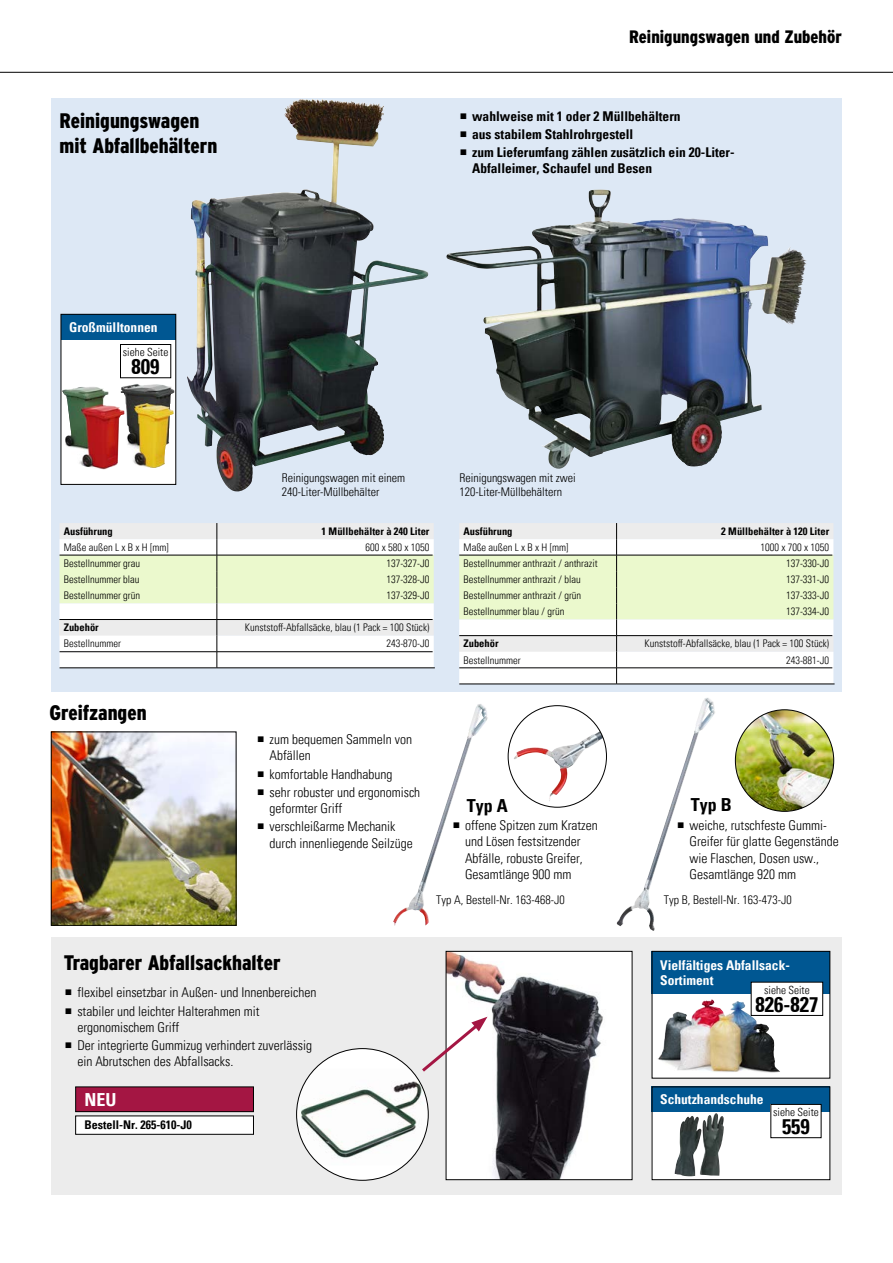
<style>
.page{position:relative;width:893px;height:1263px;background:#fff}
.page>*{position:absolute;margin:0;border:0;box-sizing:border-box;transform-origin:0 0}
.t1{font:900 21px/25.2px "Interstate CE Condensed";color:#000}
.t2{font:700 condensed 21px "Univers LT Pro";color:#000}
.t3{font:900 18px "Interstate CE Condensed";color:#000}
.t4{font:700 condensed 18px "Univers LT Pro";color:#000}
.t5{font:700 condensed 18px "Univers LT Pro";color:#fff}
.t6{font:300 condensed 13.5px/16.2px "Univers LT Pro";color:#000}
.t7{font:700 condensed 13.5px/18.3px "Univers LT Pro";color:#000}
.t8{font:700 condensed 13.5px/15px "Univers LT Pro";color:#fff}
.t9{font:300 condensed 12px/13.5px "Univers LT Pro";color:#000}
.t10{font:700 condensed 12px "Univers LT Pro";color:#000}
.t11{font:300 condensed 11.25px "Univers LT Pro";color:#000}
.t12{font:300 condensed 10.5px/16px "Univers LT Pro";color:#000;text-align:justify}
.t13{font:700 condensed 10.5px "Univers LT Pro";color:#000}
</style>
<div class="page">
<div style="left:51px;top:938px;width:790px;height:257px;background:#ececec"></div>
<svg style="left:51px;top:99px;width:791px;height:593px;background:#b6c0cc"></svg>
<hr style="left:0;top:72px;width:893px;height:1px;background:#000">
<img style="left:188px;top:98px;width:145px;height:283px">
<img style="left:446px;top:190px;width:149px;height:125px">
<img style="left:393px;top:704px;width:95px;height:222px">
<img style="left:617px;top:698px;width:98px;height:233px">
<img style="left:514px;top:731px;width:89px;height:70px">
<img style="left:735px;top:710px;width:99px;height:101px">
<img style="left:448px;top:953px;width:182px;height:225px">
<div style="left:446px;top:951px;width:186px;height:229px;border:1px solid #000"></div>
<div style="left:297px;top:1048px;width:131px;height:132px;background:#fff;border-radius:50%"></div>
<img style="left:297px;top:1069px;width:131px;height:96px">
<div style="left:76px;top:1087px;width:177px;height:25px;background:#a41643"></div>
<div style="left:75px;top:1086px;width:179px;height:26px;border:1px solid #000"></div>
<div style="left:76px;top:1116px;width:177px;height:18px;background:#fff"></div>
<div style="left:75px;top:1115px;width:179px;height:20px;border:1px solid #000"></div>
<svg style="left:419px;top:1017px;width:68px;height:58px"></svg>
<div style="left:61px;top:314px;width:115px;height:170px;background:#fff"></div>
<img style="left:63px;top:384px;width:111px;height:85px">
<div style="left:120px;top:344px;width:51px;height:34px;border:1px solid #000"></div>
<div style="left:61px;top:314px;width:114px;height:25px;background:#005792"></div>
<div style="left:61px;top:314px;width:115px;height:171px;border:1px solid #000"></div>
<div style="left:652px;top:951px;width:177px;height:127px;background:#fff"></div>
<img style="left:658px;top:1000px;width:122px;height:73px">
<div style="left:652px;top:951px;width:178px;height:42px;background:#005792"></div>
<div style="left:652px;top:951px;width:178px;height:127px;border:1px solid #000"></div>
<div style="left:751px;top:982px;width:72px;height:33px;background:#fff"></div>
<div style="left:751px;top:982px;width:72px;height:34px;border:1px solid #000"></div>
<div style="left:652px;top:1086px;width:178px;height:94px;background:#fff"></div>
<div style="left:652px;top:1086px;width:178px;height:26px;background:#005792"></div>
<div style="left:771px;top:1104px;width:50px;height:34px;background:#fff"></div>
<div style="left:770px;top:1104px;width:51px;height:34px;border:1px solid #000"></div>
<img style="left:675px;top:1113px;width:49px;height:63px">
<div style="left:652px;top:1086px;width:178px;height:94px;border:1px solid #000"></div>
<hr style="left:60px;top:668px;width:157px;height:1px;background:#000">
<hr style="left:217px;top:668px;width:218px;height:1px;background:#000">
<svg style="left:60px;top:523px;width:374px;height:145px"></svg>
<hr style="left:459px;top:684px;width:158px;height:1px;background:#000">
<hr style="left:617px;top:684px;width:218px;height:1px;background:#000">
<svg style="left:459px;top:523px;width:374px;height:161px"></svg>
<img style="left:53px;top:733px;width:181px;height:191px">
<div style="left:51px;top:731px;width:185px;height:195px;border:1px solid #000"></div>
<svg style="left:461px;top:113px;width:5px;height:6px"></svg>
<svg style="left:461px;top:131px;width:5px;height:6px"></svg>
<svg style="left:461px;top:150px;width:5px;height:5px"></svg>
<svg style="left:678px;top:822px;width:6px;height:6px"></svg>
<svg style="left:454px;top:822px;width:5px;height:6px"></svg>
<h1 class="t1" style="left:60px;top:107px;width:159px">Reinigungswagen mit Abfallbehältern</h1>
<p class="t8" style="left:69px;top:319px;width:90px">Großmülltonnen</p>
<p class="t11" style="left:123px;top:345px;width:47px">siehe Seite</p>
<h1 class="t2" style="left:132px;top:354px;width:29px">809</h1>
<h2 class="t3" style="left:629px;top:24px;width:214px">Reinigungswagen und Zubehör</h2>
<p class="t7" style="left:472px;top:106px;width:264px">wahlweise mit 1 oder 2 Müllbehältern<br>aus stabilem Stahlrohrgestell<br>zum Lieferumfang zählen zusätzlich ein 20-Liter-</p>
<p class="t7" style="left:472px;top:159px;width:181px">Abfalleimer, Schaufel und Besen</p>
<p class="t9" style="left:282px;top:471px;width:125px">Reinigungswagen mit einem<br>240-Liter-Müllbehälter</p>
<p class="t9" style="left:459px;top:471px;width:118px">Reinigungswagen mit zwei<br>120-Liter-Müllbehältern</p>
<p class="t13" style="left:64px;top:525px;width:50px">Ausführung</p>
<p class="t13" style="left:322px;top:525px;width:109px">1 Müllbehälter à 240 Liter</p>
<p class="t12" style="left:64px;top:538px;width:106px">Maße außen L x B x H [mm]</p>
<p class="t12" style="left:365px;top:538px;width:66px">600 x 580 x 1050</p>
<p class="t12" style="left:64px;top:555px;width:78px">Bestellnummer grau</p>
<p class="t12" style="left:386px;top:555px;width:45px">137-327-J0</p>
<p class="t12" style="left:64px;top:571px;width:77px">Bestellnummer blau</p>
<p class="t12" style="left:386px;top:571px;width:45px">137-328-J0</p>
<p class="t12" style="left:64px;top:587px;width:78px">Bestellnummer grün</p>
<p class="t12" style="left:386px;top:587px;width:45px">137-329-J0</p>
<p class="t13" style="left:64px;top:621px;width:36px">Zubehör</p>
<p class="t12" style="left:245px;top:619px;width:186px">Kunststoff-Abfallsäcke, blau (1 Pack = 100 Stück)</p>
<p class="t12" style="left:64px;top:635px;width:59px">Bestellnummer</p>
<p class="t12" style="left:386px;top:635px;width:45px">243-870-J0</p>
<h1 class="t1" style="left:50px;top:699px;width:99px">Greifzangen</h1>
<p class="t6" style="left:270px;top:730px;width:144px">zum bequemen Sammeln von<br>Abfällen</p>
<p class="t6" style="left:270px;top:764px;width:152px;line-height:18.3px">komfortable Handhabung<br>sehr robuster und ergonomisch</p>
<p class="t6" style="left:270px;top:798px;width:127px;line-height:18.3px">geformter Griff verschleißarme Mechanik</p>
<p class="t6" style="left:270px;top:834px;width:145px">durch innenliegende Seilzüge</p>
<p class="t13" style="left:463px;top:525px;width:50px">Ausführung</p>
<p class="t13" style="left:721px;top:525px;width:109px">2 Müllbehälter à 120 Liter</p>
<p class="t12" style="left:463px;top:538px;width:106px">Maße außen L x B x H [mm]</p>
<p class="t12" style="left:786px;top:538px;width:45px;text-indent:-26px">1000 x 700 x 1050<br>137-330-J0<br>137-331-J0<br>137-333-J0<br>137-334-J0</p>
<p class="t12" style="left:463px;top:555px;width:136px;text-align:left">Bestellnummer anthrazit / anthrazit<br>Bestellnummer anthrazit / blau<br>Bestellnummer anthrazit / grün<br>Bestellnummer blau / grün</p>
<p class="t13" style="left:463px;top:637px;width:36px">Zubehör</p>
<p class="t12" style="left:644px;top:635px;width:186px">Kunststoff-Abfallsäcke, blau (1 Pack = 100 Stück)</p>
<p class="t12" style="left:463px;top:651px;width:59px">Bestellnummer</p>
<p class="t12" style="left:786px;top:651px;width:45px">243-881-J0</p>
<h2 class="t4" style="left:467px;top:795px;width:42px">Typ A</h2>
<h2 class="t4" style="left:691px;top:793px;width:42px">Typ B</h2>
<p class="t6" style="left:465px;top:816px;width:134px">offene Spitzen zum Kratzen und Lösen festsitzender<br>Abfälle, robuste Greifer,<br>Gesamtlänge 900 mm</p>
<p class="t6" style="left:690px;top:816px;width:151px">weiche, rutschfeste Gummi-<br>Greifer für glatte Gegenstände wie Flaschen, Dosen usw.,<br>Gesamtlänge 920 mm</p>
<h1 class="t1" style="left:64px;top:949px;width:218px">Tragbarer Abfallsackhalter</h1>
<p class="t6" style="left:77px;top:983px;width:241px;line-height:18.3px">flexibel einsetzbar in Außen- und Innenbereichen stabiler und leichter Halterahmen mit</p>
<p class="t6" style="left:77px;top:1017px;width:236px;line-height:18.3px">ergonomischem Griff<br>Der integrierte Gummizug verhindert zuverlässig</p>
<p class="t6" style="left:77px;top:1053px;width:157px">ein Abrutschen des Abfallsacks.</p>
<h2 class="t5" style="left:85px;top:1088px;width:34px">NEU</h2>
<p class="t10" style="left:85px;top:1118px;width:109px">Bestell-Nr. 265-610-J0</p>
<p class="t9" style="left:436px;top:892px;width:130px">Typ A, Bestell-Nr. 163-468-J0</p>
<p class="t9" style="left:664px;top:892px;width:129px">Typ B, Bestell-Nr. 163-473-J0</p>
<p class="t8" style="left:660px;top:957px;width:131px">Vielfältiges Abfallsack-<br>Sortiment</p>
<p class="t11" style="left:764px;top:982px;width:47px">siehe Seite</p>
<h1 class="t2" style="left:755px;top:991px;width:64px">826-827</h1>
<p class="t8" style="left:660px;top:1092px;width:105px">Schutzhandschuhe</p>
<p class="t11" style="left:773px;top:1104px;width:47px">siehe Seite</p>
<h1 class="t2" style="left:782px;top:1114px;width:29px">559</h1>
</div>
